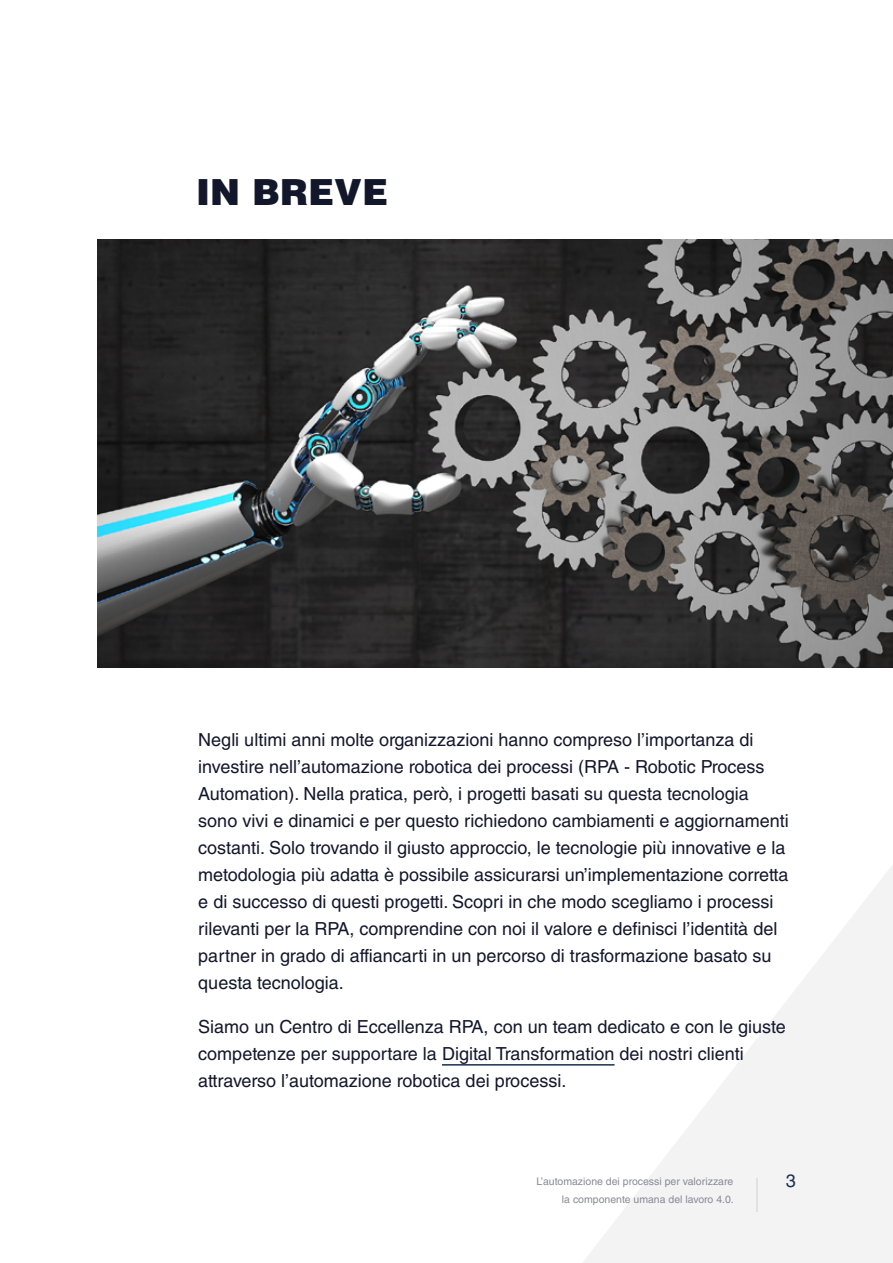
<style>
.page{position:relative;width:893px;height:1263px;background:#fff}
.page>*{position:absolute;margin:0;border:0;box-sizing:border-box;transform-origin:0 0}
.t1{font:900 36px "Helvetica LT Std";color:#12172b}
.t2{font:18px/27px "Helvetica LT Std";color:#12172b}
.t3{font:18px "Helvetica LT Std";color:#17304f}
.t4{font:10.5px/18px "Helvetica LT Std";color:#888b95;text-align:right}
</style>
<div class="page">
<svg style="left:572px;top:865px;width:321px;height:398px"></svg>
<hr style="left:757px;top:1178px;width:1px;height:34px;background:#d0d0d0">
<hr style="left:442px;top:1064px;width:172px;height:1px;background:#17304f">
<img style="left:98px;top:239px;width:795px;height:428px">
<h1 class="t1" style="left:196px;top:168px;width:193px">IN BREVE</h1>
<p class="t2" style="left:198px;top:726px;width:592px">Negli ultimi anni molte organizzazioni hanno compreso l’importanza di investire nell’automazione robotica dei processi (RPA - Robotic Process Automation). Nella pratica, però, i progetti basati su questa tecnologia sono vivi e dinamici e per questo richiedono cambiamenti e aggiornamenti costanti. Solo trovando il giusto approccio, le tecnologie più innovative e la metodologia più adatta è possibile assicurarsi un’implementazione corretta e di successo di questi progetti. Scopri in che modo scegliamo i processi rilevanti per la RPA, comprendine con noi il valore e definisci l’identità del partner in grado di affiancarti in un percorso di trasformazione basato su questa tecnologia.</p>
<p class="t2" style="left:198px;top:1013px;width:589px">Siamo un Centro di Eccellenza RPA, con un team dedicato e con le giuste competenze per supportare la Digital Transformation dei nostri clienti attraverso l’automazione robotica dei processi.</p>
<p class="t4" style="left:537px;top:1173px;width:199px">L’automazione dei processi per valorizzare la componente umana del lavoro 4.0.</p>
<p class="t3" style="left:786px;top:1170px;width:12px">3</p>
</div>
